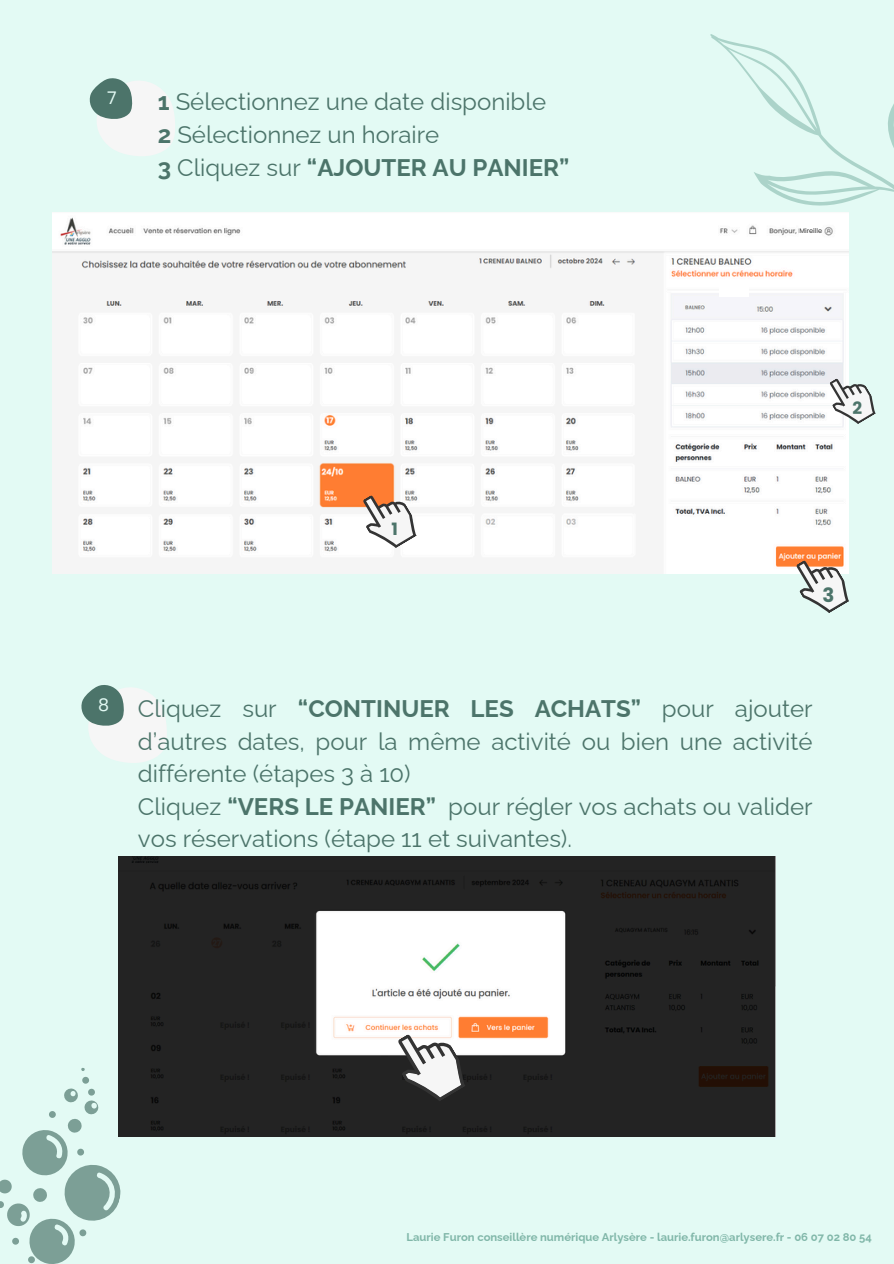
<style>
.page{position:relative;width:894px;height:1264px;background:#fff}
.page>*{position:absolute;margin:0;border:0;box-sizing:border-box;transform-origin:0 0}
.t1{font:24px/32.7px "Raleway";color:#4c746a}
.t2{font:700 19.65px "Poppins";color:#4c746a}
.t3{font:17.4px "Poppins";color:#e3faf4}
.t4{font:700 16.95px "Poppins";color:#4c746a}
.t5{font:700 11.25px "Raleway";color:#81b7a9}
.t6{font:6.6px "Poppins";color:#343434}
.s1{font-weight:700}
</style>
<div class="page">
<div style="left:0;top:0;width:893px;height:1263px;background:#e3faf4"></div>
<svg style="left:89px;top:78px;width:86px;height:78px"></svg>
<img style="left:53px;top:213px;width:795px;height:361px">
<svg style="left:710px;top:34px;width:183px;height:246px"></svg>
<svg style="left:81px;top:685px;width:86px;height:78px"></svg>
<img style="left:119px;top:856px;width:656px;height:280px">
<svg style="left:385px;top:1018px;width:87px;height:93px;background:#99938f"></svg>
<svg style="left:353px;top:482px;width:69px;height:74px;background:#e4cfc2"></svg>
<div style="left:719px;top:281px;width:30px;height:16px;background:#fff"></div>
<svg style="left:82px;top:1076px;width:7px;height:8px"></svg>
<svg style="left:81px;top:1067px;width:4px;height:4px"></svg>
<svg style="left:0;top:1087px;width:126px;height:176px"></svg>
<svg style="left:820px;top:367px;width:56px;height:64px"></svg>
<svg style="left:786px;top:547px;width:63px;height:66px"></svg>
<div style="left:798px;top:225px;width:22px;height:12px;background:#fff"></div>
<p class="t3" style="left:107px;top:86px;width:11px">7</p>
<p class="t1" style="left:158px;top:86px;width:413px"><span class="s1">1</span> Sélectionnez une date disponible<br><span class="s1">2</span> Sélectionnez un horaire<br><span class="s1">3</span> Cliquez sur <span class="s1">“AJOUTER AU PANIER”</span></p>
<p class="t6" style="left:799px;top:226px;width:24px">Mireille</p>
<p class="t4" style="left:852px;top:396px;width:11px">2</p>
<p class="t4" style="left:391px;top:517px;width:8px">1</p>
<p class="t2" style="left:822px;top:581px;width:13px">3</p>
<p class="t3" style="left:98px;top:692px;width:13px">8</p>
<h1 class="t1" style="left:138px;top:692px;width:676px">Cliquez sur <span class="s1">“CONTINUER LES ACHATS”</span> pour ajouter d’autres dates, pour la même activité ou bien une activité différente (étapes 3 à 10)<br>Cliquez <span class="s1">“VERS LE PANIER”</span> pour régler vos achats ou valider vos réservations (étape 11 et suivantes).</h1>
<p class="t5" style="left:406px;top:1230px;width:466px">Laurie Furon conseillère numérique Arlysère - laurie.furon@arlysere.fr - 06 07 02 80 54</p>
</div>
